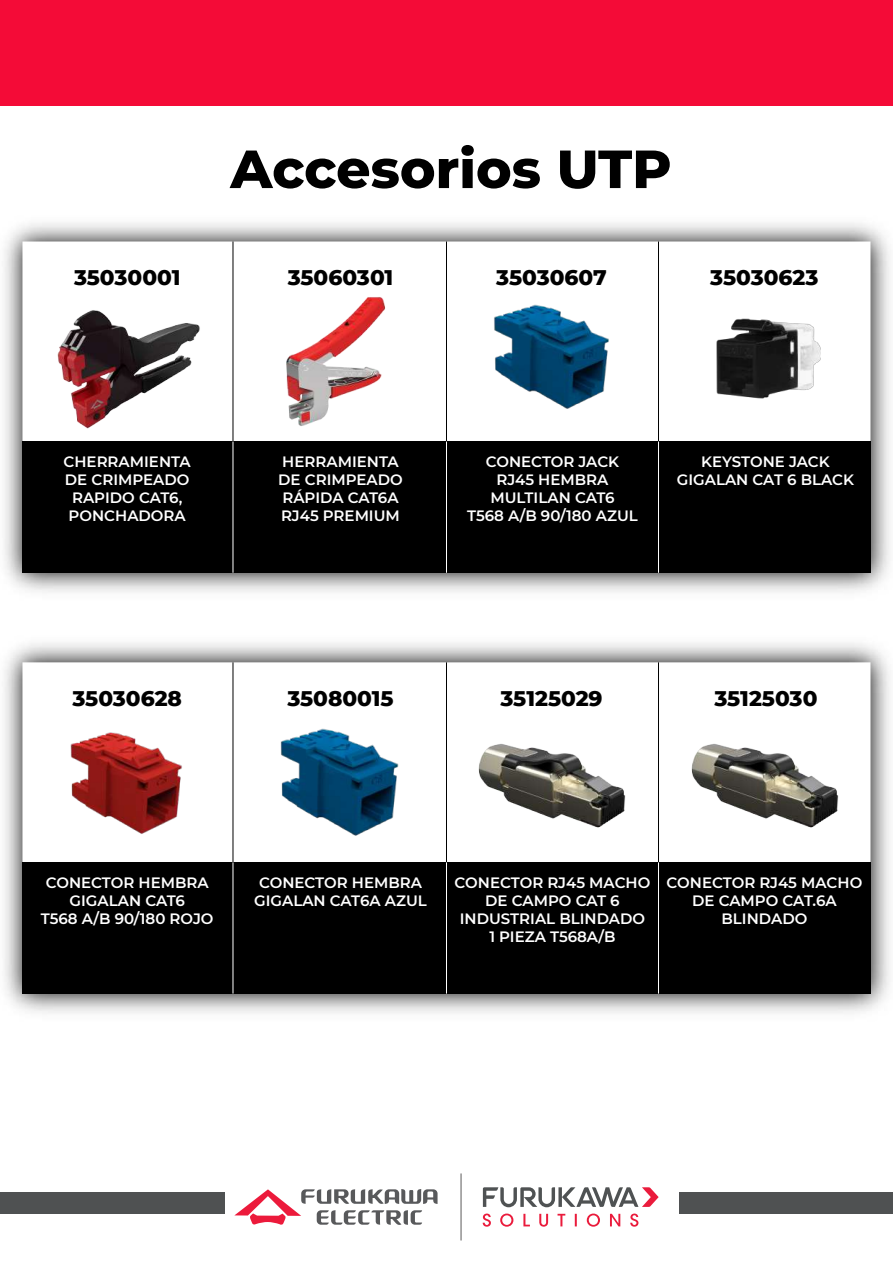
<style>
.page{position:relative;width:893px;height:1263px;background:#fff}
.page>*{position:absolute;margin:0;border:0;box-sizing:border-box;transform-origin:0 0}
.t1{font:800 53.55px "Montserrat";color:#000}
.t2{font:800 21.6px "Montserrat";color:#000}
.t3{font:600 15px/18px "Montserrat";color:#fff;text-align:center}
</style>
<div class="page">
<div style="left:0;top:0;width:893px;height:106px;background:#f40b37"></div>
<div style="left:0;top:1192px;width:225px;height:21px;background:#4f5152"></div>
<div style="left:680px;top:1192px;width:213px;height:21px;background:#4f5152"></div>
<img style="left:4px;top:223px;width:886px;height:369px">
<svg style="left:22px;top:241px;width:848px;height:200px"></svg>
<hr style="left:233px;top:241px;width:1px;height:200px;background:#000">
<hr style="left:446px;top:241px;width:1px;height:200px;background:#000">
<hr style="left:658px;top:241px;width:1px;height:200px;background:#000">
<div style="left:22px;top:441px;width:848px;height:132px;background:#000"></div>
<hr style="left:233px;top:441px;width:1px;height:132px;background:#fff">
<hr style="left:446px;top:441px;width:1px;height:132px;background:#fff">
<hr style="left:658px;top:441px;width:1px;height:132px;background:#fff">
<img style="left:4px;top:643px;width:886px;height:370px">
<svg style="left:22px;top:662px;width:848px;height:200px"></svg>
<hr style="left:233px;top:662px;width:1px;height:200px;background:#000">
<hr style="left:446px;top:662px;width:1px;height:200px;background:#000">
<hr style="left:658px;top:662px;width:1px;height:200px;background:#000">
<div style="left:22px;top:862px;width:848px;height:131px;background:#000"></div>
<hr style="left:233px;top:862px;width:1px;height:131px;background:#fff">
<hr style="left:446px;top:862px;width:1px;height:131px;background:#fff">
<hr style="left:658px;top:862px;width:1px;height:131px;background:#fff">
<img style="left:15px;top:307px;width:222px;height:125px">
<img style="left:217px;top:295px;width:235px;height:133px">
<img style="left:690px;top:284px;width:149px;height:149px">
<img style="left:464px;top:734px;width:177px;height:100px">
<img style="left:676px;top:734px;width:178px;height:100px">
<img style="left:43px;top:701px;width:166px;height:161px">
<img style="left:249px;top:692px;width:184px;height:170px">
<img style="left:463px;top:269px;width:179px;height:172px">
<hr style="left:461px;top:1173px;width:1px;height:67px;background:#5a5959">
<svg style="left:483px;top:1213px;width:155px;height:14px"></svg>
<svg style="left:483px;top:1187px;width:176px;height:20px"></svg>
<svg style="left:234px;top:1189px;width:204px;height:36px"></svg>
<h1 class="t1" style="left:230px;top:130px;width:443px">Accesorios UTP</h1>
<h2 class="t2" style="left:74px;top:262px;width:108px">35030001</h2>
<h2 class="t2" style="left:288px;top:262px;width:107px">35060301</h2>
<h2 class="t2" style="left:496px;top:262px;width:112px">35030607</h2>
<h2 class="t2" style="left:710px;top:262px;width:110px">35030623</h2>
<p class="t3" style="left:64px;top:452px;width:129px">CHERRAMIENTA<br>DE CRIMPEADO<br>RAPIDO CAT6,<br>PONCHADORA</p>
<p class="t3" style="left:278px;top:452px;width:126px;text-align:left">HERRAMIENTA<br>DE CRIMPEADO<br>RÁPIDA CAT6A<br>RJ45 PREMIUM</p>
<p class="t3" style="left:467px;top:452px;width:172px">CONECTOR JACK<br>RJ45 HEMBRA<br>MULTILAN CAT6<br>T568 A/B 90/180 AZUL</p>
<p class="t3" style="left:677px;top:452px;width:179px">KEYSTONE JACK<br>GIGALAN CAT 6 BLACK</p>
<h2 class="t2" style="left:72px;top:683px;width:111px">35030628</h2>
<h2 class="t2" style="left:287px;top:683px;width:108px">35080015</h2>
<h2 class="t2" style="left:500px;top:683px;width:104px">35125029</h2>
<h2 class="t2" style="left:714px;top:683px;width:105px">35125030</h2>
<p class="t3" style="left:41px;top:873px;width:174px">CONECTOR HEMBRA<br>GIGALAN CAT6<br>T568 A/B 90/180 ROJO</p>
<p class="t3" style="left:254px;top:873px;width:174px">CONECTOR HEMBRA<br>GIGALAN CAT6A AZUL</p>
<p class="t3" style="left:455px;top:873px;width:197px">CONECTOR RJ45 MACHO<br>DE CAMPO CAT 6<br>INDUSTRIAL BLINDADO<br>1 PIEZA T568A/B</p>
<p class="t3" style="left:667px;top:873px;width:197px">CONECTOR RJ45 MACHO<br>DE CAMPO CAT.6A<br>BLINDADO</p>
</div>
